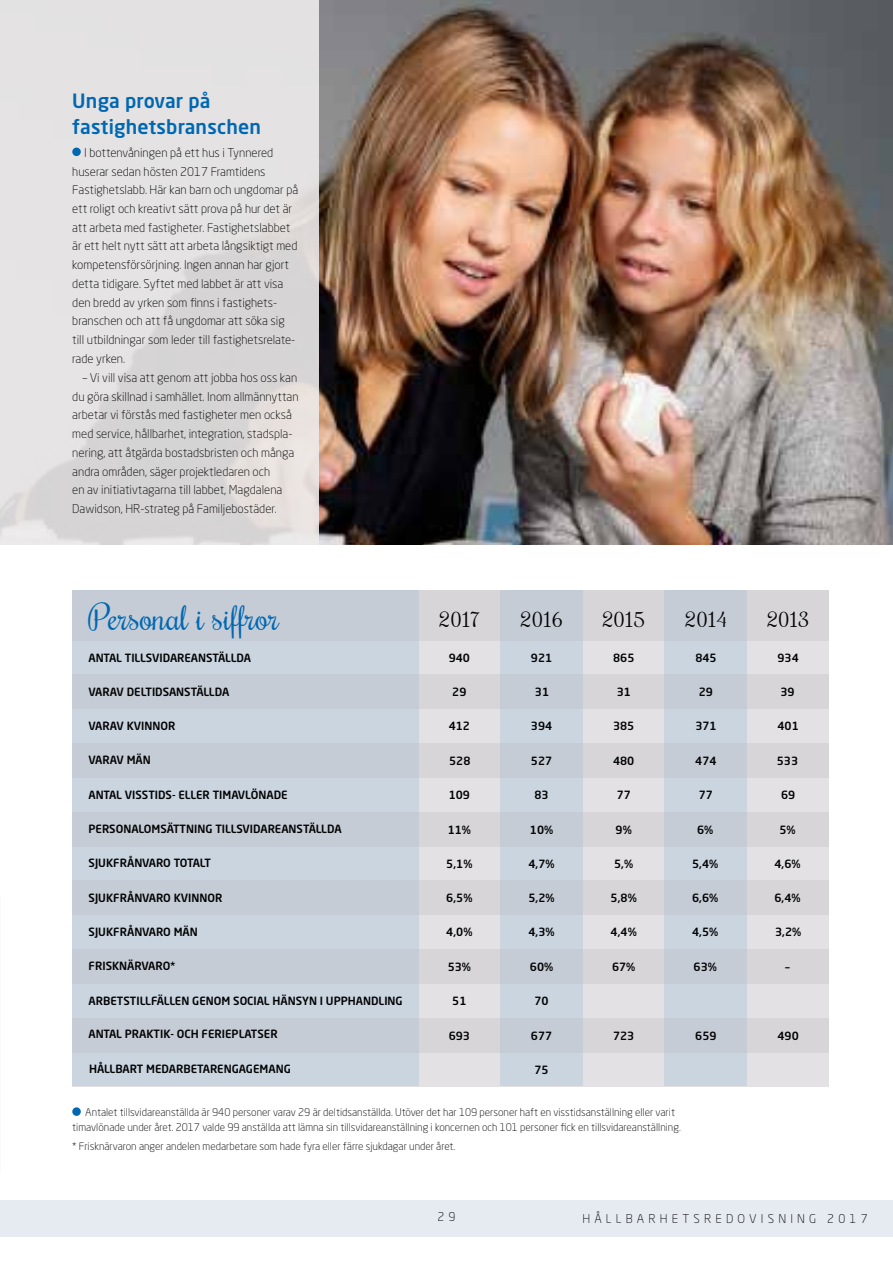
<style>
.page{position:relative;width:893px;height:1263px;background:#fff}
.page>*{position:absolute;margin:0;border:0;box-sizing:border-box;transform-origin:0 0}
.t1{font:34.05px "Rochester";color:#0068b2}
.t2{font:21px "Rochester";color:#020203}
.t3{font:500 19.5px/25.5px "Neo Sans Pro";letter-spacing:.01em;color:#0068b2}
.t4{font:300 12px/18.8px "Neo Sans Pro";color:#020203}
.t5{font:300 12px "Neo Sans Pro";letter-spacing:.35em;color:#020203}
.t6{font:500 11.25px "Neo Sans Pro";color:#020203}
.t7{font:500 11.25px "Neo Sans Pro";color:#020203;scale:1.19 1}
.t8{font:300 10.5px/15px "Neo Sans Pro";color:#020203}
</style>
<div class="page">
<img style="left:319px;top:0;width:574px;height:544px">
<div style="left:0;top:0;width:319px;height:544px;background:linear-gradient(to right,#e3e2e2,#dedbda)"></div>
<div style="left:0;top:1200px;width:893px;height:37px;background:#e0e7ef"></div>
<div style="left:72px;top:148px;width:9px;height:8px;background:#0068b2;border-radius:50%"></div>
<div style="left:72px;top:590px;width:757px;height:497px;background:#e3e1e4"></div>
<div style="left:72px;top:590px;width:346px;height:496px;background:#cad5e0"></div>
<div style="left:500px;top:590px;width:83px;height:496px;background:#cad5e0"></div>
<div style="left:665px;top:590px;width:82px;height:496px;background:#cad5e0"></div>
<div style="left:72px;top:590px;width:757px;height:50px;background:linear-gradient(to right,#c3cbd5,#d3d3d7)"></div>
<div style="left:72px;top:743px;width:757px;height:35px;background:linear-gradient(to right,#c3cbd5,#d3d3d7)"></div>
<div style="left:72px;top:812px;width:757px;height:34px;background:linear-gradient(to right,#c3cbd5,#d3d3d7)"></div>
<div style="left:72px;top:881px;width:757px;height:34px;background:linear-gradient(to right,#c3cbd5,#d3d3d7)"></div>
<div style="left:72px;top:949px;width:757px;height:34px;background:linear-gradient(to right,#c3cbd5,#d3d3d7)"></div>
<div style="left:72px;top:1018px;width:757px;height:34px;background:linear-gradient(to right,#c3cbd5,#d3d3d7)"></div>
<div style="left:72px;top:675px;width:757px;height:34px;background:linear-gradient(to right,#c3cbd5,#d3d3d7)"></div>
<div style="left:72px;top:1107px;width:9px;height:9px;background:#0068b2;border-radius:50%"></div>
<h3 class="t3" style="left:72px;top:88px;width:190px">Unga provar på fastighetsbranschen</h3>
<p class="t4" style="left:72px;top:143px;width:227px;text-indent:12px">I bottenvåningen på ett hus i Tynnered huserar sedan hösten 2017 Framtidens Fastighetslabb. Här kan barn och ungdomar på ett roligt och kreativt sätt prova på hur det är att arbeta med fastigheter. Fastighetslabbet är ett helt nytt sätt att arbeta långsiktigt med kompetensförsörjning. Ingen annan har gjort detta tidigare. Syftet med labbet är att visa den bredd av yrken som finns i fastighets&shy;branschen och att få ungdomar att söka sig till utbildningar som leder till fastighetsrelate&shy;rade yrken.</p>
<p class="t4" style="left:72px;top:368px;width:228px;text-indent:10px">– Vi vill visa att genom att jobba hos oss kan du göra skillnad i samhället. Inom allmännyttan arbetar vi förstås med fastigheter men också med service, hållbarhet, integration, stadspla&shy;nering, att åtgärda bostadsbristen och många andra områden, säger projektledaren och<br>en av initiativtagarna till labbet, Magdalena Dawidson, HR-strateg på Familjebostäder.</p>
<h1 class="t1" style="left:89px;top:595px;width:192px">Personal i siffror</h1>
<p class="t6" style="left:89px;top:650px;width:164px">ANTAL TILLSVIDAREANSTÄLLDA</p>
<p class="t6" style="left:89px;top:685px;width:142px">VARAV DELTIDSANSTÄLLDA</p>
<p class="t6" style="left:89px;top:719px;width:88px">VARAV KVINNOR</p>
<p class="t6" style="left:89px;top:753px;width:64px">VARAV MÄN</p>
<p class="t6" style="left:89px;top:787px;width:201px">ANTAL VISSTIDS- ELLER TIMAVLÖNADE</p>
<p class="t6" style="left:89px;top:822px;width:255px">PERSONALOMSÄTTNING TILLSVIDAREANSTÄLLDA</p>
<p class="t6" style="left:89px;top:856px;width:124px">SJUKFRÅNVARO TOTALT</p>
<p class="t6" style="left:89px;top:890px;width:135px">SJUKFRÅNVARO KVINNOR</p>
<p class="t6" style="left:89px;top:925px;width:111px">SJUKFRÅNVARO MÄN</p>
<p class="t6" style="left:89px;top:959px;width:89px">FRISKNÄRVARO*</p>
<p class="t6" style="left:89px;top:993px;width:316px">ARBETSTILLFÄLLEN GENOM SOCIAL HÄNSYN I UPPHANDLING</p>
<h2 class="t2" style="left:439px;top:606px;width:43px">2017</h2>
<h2 class="t2" style="left:520px;top:606px;width:44px">2016</h2>
<h2 class="t2" style="left:602px;top:606px;width:45px">2015</h2>
<h2 class="t2" style="left:685px;top:606px;width:44px">2014</h2>
<h2 class="t2" style="left:767px;top:606px;width:44px">2013</h2>
<p class="t6" style="left:449px;top:650px;width:23px">940</p>
<p class="t6" style="left:531px;top:650px;width:23px">921</p>
<p class="t6" style="left:613px;top:650px;width:23px">865</p>
<p class="t6" style="left:695px;top:650px;width:23px">845</p>
<p class="t6" style="left:777px;top:650px;width:23px">934</p>
<p class="t6" style="left:452px;top:685px;width:16px">29</p>
<p class="t6" style="left:535px;top:685px;width:16px">31</p>
<p class="t6" style="left:617px;top:685px;width:16px">31</p>
<p class="t6" style="left:699px;top:685px;width:16px">29</p>
<p class="t6" style="left:780px;top:685px;width:16px">39</p>
<p class="t6" style="left:449px;top:719px;width:23px">412</p>
<p class="t6" style="left:531px;top:719px;width:23px">394</p>
<p class="t6" style="left:449px;top:754px;width:23px">528</p>
<p class="t6" style="left:531px;top:754px;width:23px">527</p>
<p class="t6" style="left:613px;top:719px;width:23px">385</p>
<p class="t6" style="left:695px;top:719px;width:23px">371</p>
<p class="t6" style="left:777px;top:719px;width:23px">401</p>
<p class="t6" style="left:613px;top:754px;width:23px">480</p>
<p class="t6" style="left:695px;top:754px;width:23px">474</p>
<p class="t6" style="left:777px;top:754px;width:23px">533</p>
<p class="t6" style="left:449px;top:788px;width:23px">109</p>
<p class="t6" style="left:534px;top:788px;width:16px">83</p>
<p class="t6" style="left:617px;top:788px;width:16px">77</p>
<p class="t6" style="left:699px;top:788px;width:16px">77</p>
<p class="t6" style="left:781px;top:788px;width:16px">69</p>
<p class="t6" style="left:448px;top:822px;width:25px">11%</p>
<p class="t6" style="left:530px;top:822px;width:25px">10%</p>
<p class="t6" style="left:446px;top:856px;width:28px">5,1%</p>
<p class="t6" style="left:528px;top:856px;width:28px">4,7%</p>
<p class="t6" style="left:446px;top:890px;width:28px">6,5%</p>
<p class="t6" style="left:528px;top:890px;width:28px">5,2%</p>
<p class="t6" style="left:446px;top:925px;width:28px">4,0%</p>
<p class="t6" style="left:528px;top:925px;width:28px">4,3%</p>
<p class="t6" style="left:448px;top:960px;width:25px">53%</p>
<p class="t6" style="left:530px;top:960px;width:25px">60%</p>
<p class="t6" style="left:452px;top:994px;width:16px">51</p>
<p class="t6" style="left:534px;top:994px;width:16px">70</p>
<p class="t6" style="left:616px;top:822px;width:18px">9%</p>
<p class="t6" style="left:697px;top:822px;width:18px">6%</p>
<p class="t6" style="left:779px;top:822px;width:18px">5%</p>
<p class="t6" style="left:614px;top:856px;width:21px">5,%</p>
<p class="t6" style="left:692px;top:856px;width:28px">5,4%</p>
<p class="t6" style="left:774px;top:856px;width:28px">4,6%</p>
<p class="t6" style="left:611px;top:890px;width:28px">5,8%</p>
<p class="t6" style="left:692px;top:890px;width:28px">6,6%</p>
<p class="t6" style="left:774px;top:890px;width:28px">6,4%</p>
<p class="t6" style="left:611px;top:925px;width:28px">4,4%</p>
<p class="t6" style="left:692px;top:925px;width:28px">4,5%</p>
<p class="t6" style="left:775px;top:925px;width:28px">3,2%</p>
<p class="t6" style="left:612px;top:960px;width:25px">67%</p>
<p class="t6" style="left:694px;top:960px;width:25px">63%</p>
<p class="t7" style="left:785px;top:960px;width:5px">–</p>
<p class="t6" style="left:89px;top:1027px;width:191px">ANTAL PRAKTIK- OCH FERIEPLATSER</p>
<p class="t6" style="left:449px;top:1028px;width:23px">693</p>
<p class="t6" style="left:531px;top:1028px;width:23px">677</p>
<p class="t6" style="left:89px;top:1061px;width:203px">HÅLLBART MEDARBETARENGAGEMANG</p>
<p class="t6" style="left:534px;top:1062px;width:16px">75</p>
<p class="t6" style="left:613px;top:1028px;width:23px">723</p>
<p class="t6" style="left:695px;top:1028px;width:23px">659</p>
<p class="t6" style="left:777px;top:1028px;width:23px">490</p>
<p class="t8" style="left:72px;top:1104px;width:610px;text-indent:13px">Antalet tillsvidareanställda är 940 personer varav 29 är deltidsanställda. Utöver det har 109 personer haft en visstidsanställning eller varit timavlönade under året. 2017 valde 99 anställda att lämna sin tillsvidareanställning i koncernen och 101 personer fick en tillsvidareanställning.</p>
<p class="t8" style="left:72px;top:1139px;width:384px">* Frisknärvaron anger andelen medarbetare som hade fyra eller färre sjukdagar under året.</p>
<p class="t4" style="left:437px;top:1207px;width:20px">2 9</p>
<p class="t5" style="left:583px;top:1212px;width:287px">HÅLLBARHETSREDOVISNING 2017</p>
</div>
